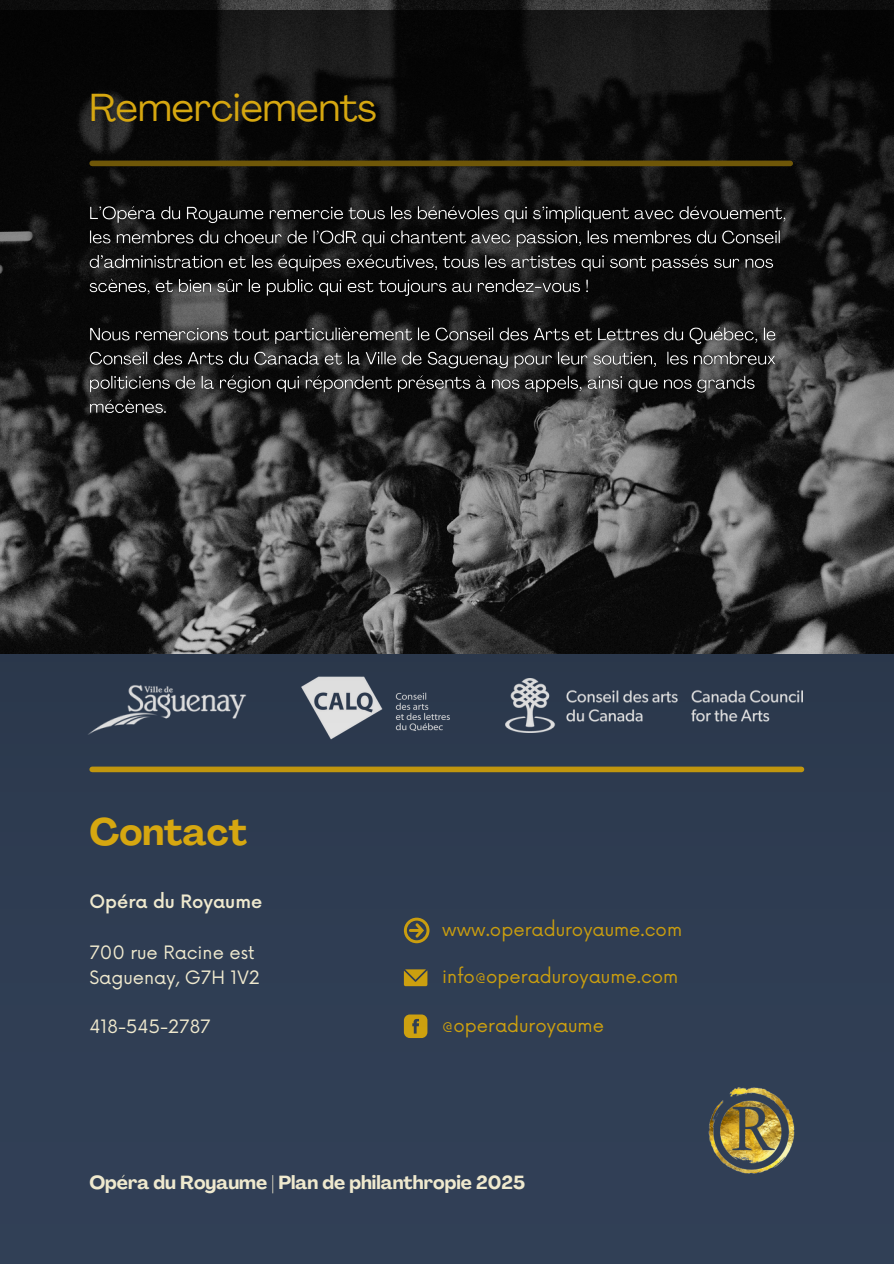
<style>
.page{position:relative;width:894px;height:1264px;background:#fff}
.page>*{position:absolute;margin:0;border:0;box-sizing:border-box;transform-origin:0 0}
.t1{font:38.55px "Agrandir";color:#d6a710}
.t2{font:700 37.5px "Agrandir";color:#d6a710}
.t3{font:700 18.75px "Agrandir";color:#efe9ce}
.t4{font:18px "Now";color:#d6a710}
.t5{font:18px "Now";color:#efe9ce}
.t6{font:500 18px "Now";color:#efe9ce}
</style>
<div class="page">
<img style="left:0;top:10px;width:893px;height:1253px">
<img style="left:84px;top:200px;width:706px;height:220px">
<h3 class="t1" style="left:89px;top:92px;width:288px">Remerciements</h3>
<h2 class="t2" style="left:89px;top:816px;width:159px">Contact</h2>
<p class="t6" style="left:89px;top:892px;width:174px">Opéra du Royaume</p>
<p class="t5" style="left:89px;top:942px;width:167px">700 rue Racine est</p>
<p class="t5" style="left:89px;top:967px;width:172px">Saguenay, G7H 1V2</p>
<p class="t5" style="left:89px;top:1016px;width:123px">418-545-2787</p>
<p class="t4" style="left:442px;top:919px;width:241px">www.operaduroyaume.com</p>
<p class="t4" style="left:442px;top:966px;width:237px">info@operaduroyaume.com</p>
<p class="t4" style="left:442px;top:1015px;width:163px">@operaduroyaume</p>
<h1 class="t3" style="left:89px;top:1174px;width:437px">Opéra du Royaume | Plan de philanthropie 2025</h1>
</div>
